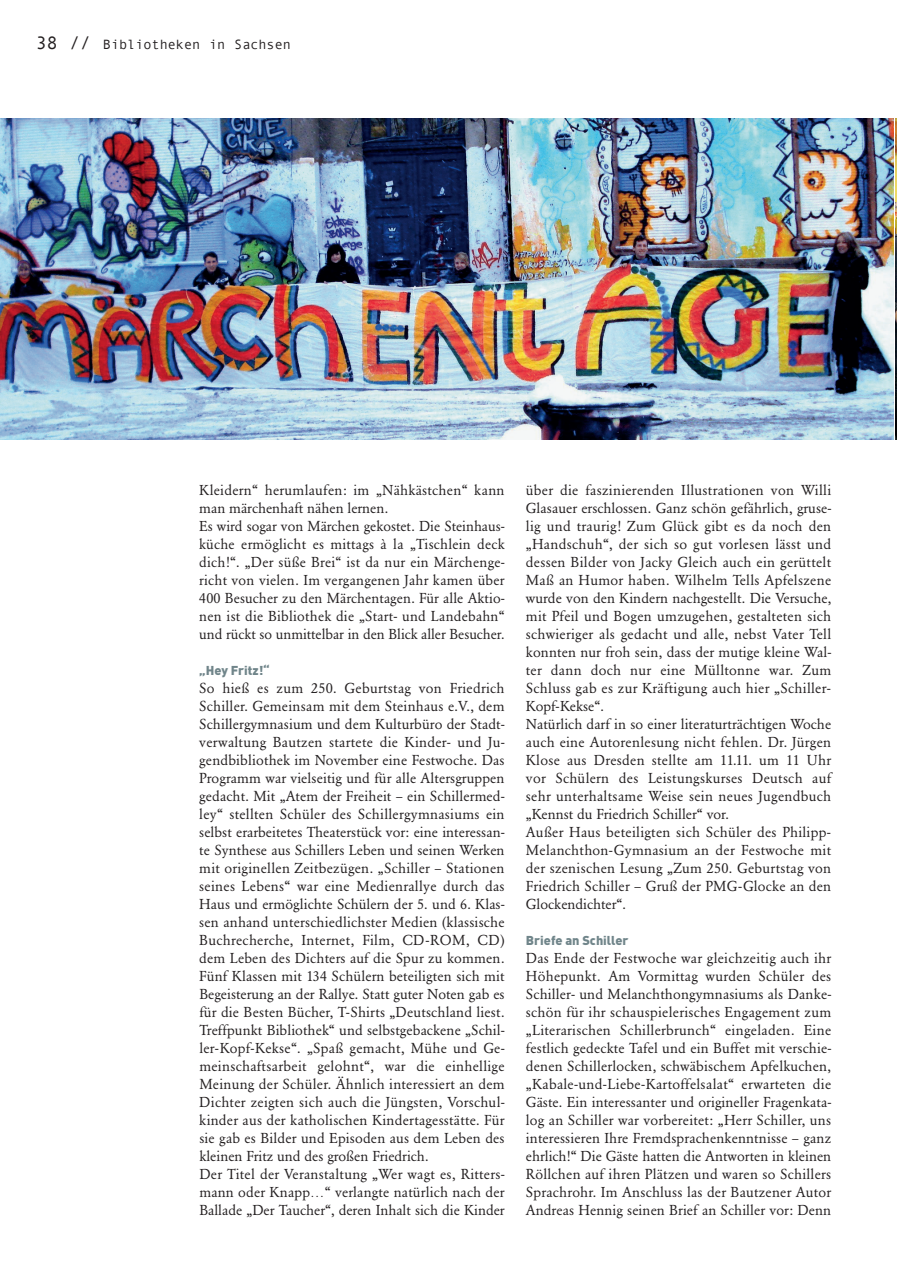
<style>
.page{position:relative;width:897px;height:1267px;background:#fff}
.page>*{position:absolute;margin:0;border:0;box-sizing:border-box;transform-origin:0 0}
.t1{font:14.25px/18px "Garamond BQ";letter-spacing:.015em;color:#231f20}
.t2{font:13.5px "Andale Mono";color:#231f20}
.t3{font:900 12.75px "DIN";color:#70858a}
.s1{font-size:18px}
</style>
<div class="page">
<img style="left:0;top:118px;width:897px;height:322px">
<p class="t2" style="left:36px;top:36px;width:256px"><span class="s1">38 //</span> Bibliotheken in Sachsen</p>
<p class="t1" style="left:199px;top:481px;width:307px">Kleidern“ herumlaufen: im „Nähkästchen“ kann man märchenhaft nähen lernen.<br>Es wird sogar von Märchen gekostet. Die Steinhaus&shy;küche ermöglicht es mittags à la „Tischlein deck dich!“. „Der süße Brei“ ist da nur ein Märchenge&shy;richt von vielen. Im vergangenen Jahr kamen über 400 Besucher zu den Märchentagen. Für alle Aktio&shy;nen ist die Bibliothek die „Start- und Landebahn“ und rückt so unmittelbar in den Blick aller Besucher.</p>
<p class="t3" style="left:199px;top:665px;width:72px">„Hey Fritz!“</p>
<p class="t1" style="left:199px;top:679px;width:307px">So hieß es zum 250. Geburtstag von Friedrich Schiller. Gemeinsam mit dem Steinhaus e.V., dem Schillergymnasium und dem Kulturbüro der Stadt&shy;verwaltung Bautzen startete die Kinder- und Ju&shy;gendbibliothek im November eine Festwoche. Das Programm war vielseitig und für alle Altersgruppen gedacht. Mit „Atem der Freiheit – ein Schillermed&shy;ley“ stellten Schüler des Schillergymnasiums ein selbst erarbeitetes Theaterstück vor: eine interessan&shy;te Synthese aus Schillers Leben und seinen Werken mit originellen Zeitbezügen. „Schiller – Stationen seines Lebens“ war eine Medienrallye durch das Haus und ermöglichte Schülern der 5. und 6. Klas&shy;sen anhand unterschiedlichster Medien (klassische Buchrecherche, Internet, Film, CD-ROM, CD) dem Leben des Dichters auf die Spur zu kommen.<br>Fünf Klassen mit 134 Schülern beteiligten sich mit Begeisterung an der Rallye. Statt guter Noten gab es für die Besten Bücher, T-Shirts „Deutschland liest.<br>Treffpunkt Bibliothek“ und selbstgebackene „Schil&shy;ler-Kopf-Kekse“. „Spaß gemacht, Mühe und Ge&shy;meinschaftsarbeit gelohnt“, war die einhellige Meinung der Schüler. Ähnlich interessiert an dem Dichter zeigten sich auch die Jüngsten, Vorschul&shy;kinder aus der katholischen Kindertagesstätte. Für sie gab es Bilder und Episoden aus dem Leben des kleinen Fritz und des großen Friedrich.<br>Der Titel der Veranstaltung „Wer wagt es, Ritters&shy;mann oder Knapp…“ verlangte natürlich nach der Ballade „Der Taucher“, deren Inhalt sich die Kinder</p>
<p class="t1" style="left:526px;top:481px;width:307px">über die faszinierenden Illustrationen von Willi Glasauer erschlossen. Ganz schön gefährlich, gruse&shy;lig und traurig! Zum Glück gibt es da noch den „Handschuh“, der sich so gut vorlesen lässt und dessen Bilder von Jacky Gleich auch ein gerüttelt Maß an Humor haben. Wilhelm Tells Apfelszene wurde von den Kindern nachgestellt. Die Versuche, mit Pfeil und Bogen umzugehen, gestalteten sich schwieriger als gedacht und alle, nebst Vater Tell konnten nur froh sein, dass der mutige kleine Wal&shy;ter dann doch nur eine Mülltonne war. Zum Schluss gab es zur Kräftigung auch hier „Schiller-Kopf-Kekse“.<br>Natürlich darf in so einer literaturträchtigen Woche auch eine Autorenlesung nicht fehlen. Dr. Jürgen Klose aus Dresden stellte am 11.11. um 11 Uhr vor Schülern des Leistungskurses Deutsch auf sehr unterhaltsame Weise sein neues Jugendbuch „Kennst du Friedrich Schiller“ vor.<br>Außer Haus beteiligten sich Schüler des Philipp-Melanchthon-Gymnasium an der Festwoche mit der szenischen Lesung „Zum 250. Geburtstag von Friedrich Schiller – Gruß der PMG-Glocke an den Glockendichter“.</p>
<p class="t3" style="left:526px;top:935px;width:104px">Briefe an Schiller</p>
<p class="t1" style="left:526px;top:949px;width:307px;text-align:justify">Das Ende der Festwoche war gleichzeitig auch ihr Höhepunkt. Am Vormittag wurden Schüler des Schiller- und Melanchthongymnasiums als Danke&shy;schön für ihr schauspielerisches Engagement zum „Literarischen Schillerbrunch“ eingeladen. Eine festlich gedeckte Tafel und ein Buffet mit verschie&shy;denen Schillerlocken, schwäbischem Apfelkuchen, „Kabale-und-Liebe-Kartoffelsalat“ erwarteten die Gäste. Ein interessanter und origineller Fragenkata&shy;log an Schiller war vorbereitet: „Herr Schiller, uns interessieren Ihre Fremdsprachenkenntnisse – ganz ehrlich!“ Die Gäste hatten die Antworten in kleinen Röllchen auf ihren Plätzen und waren so Schillers Sprachrohr. Im Anschluss las der Bautzener Autor Andreas Hennig seinen Brief an Schiller vor: Denn</p>
</div>
